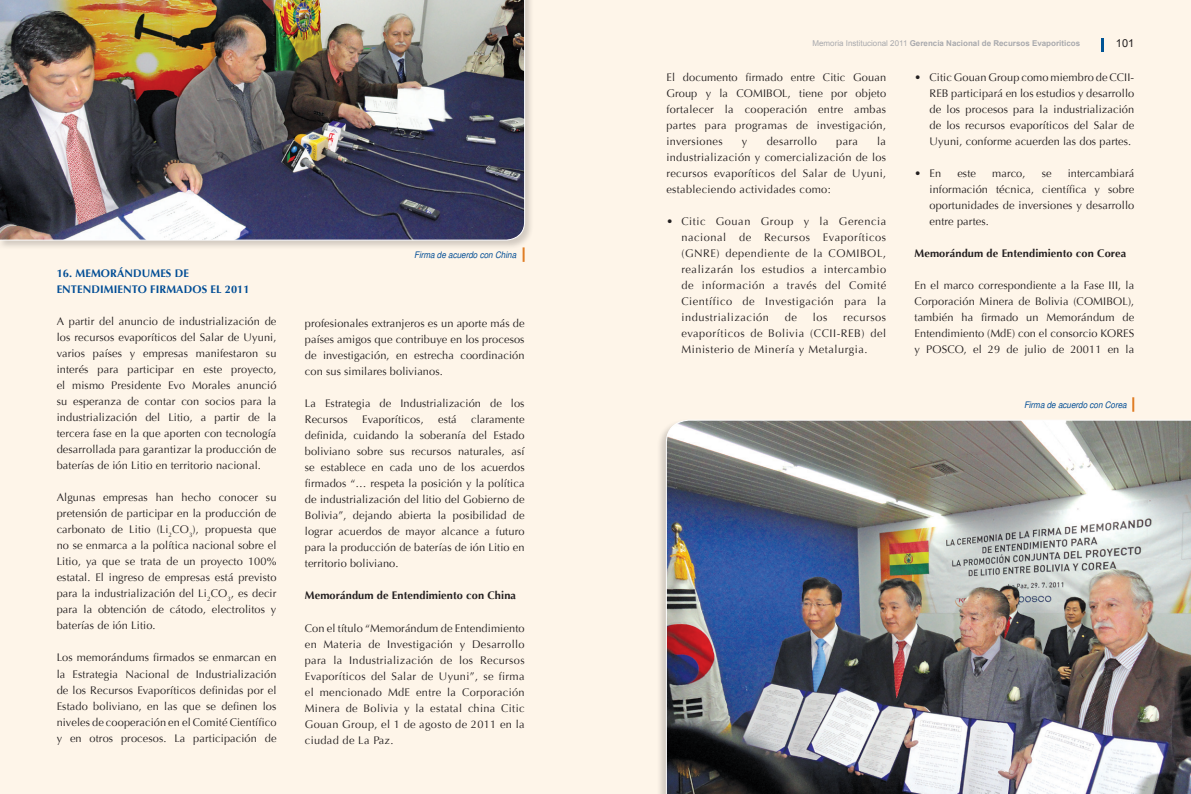
<style>
.page{position:relative;width:1191px;height:794px;background:#fff}
.page>*{position:absolute;margin:0;border:0;box-sizing:border-box;transform-origin:0 0}
.t1{font:11px/16px "Optima";letter-spacing:.01em;color:#231f20;text-align:justify}
.t2{font:700 11px "Optima";letter-spacing:.01em;color:#231f20}
.t3{font:700 11px/16px "Optima";letter-spacing:.01em;color:#014d95}
.t4{font:11px "Optima";letter-spacing:.03em;color:#231f20}
.t5{font:11px "Arial";color:#231f20}
.t6{font:italic 9px "Free Sans";color:#014d95;scale:.9 1}
.t7{font:700 8px "Arial";color:#a8a9ad}
.s1{font-weight:400}
</style>
<div class="page">
<div style="left:595px;top:0;width:596px;height:794px;background:#fef5e9"></div>
<div style="left:0;top:0;width:595px;height:794px;background:#fef5e9"></div>
<svg style="left:1101px;top:38px;width:2px;height:13px"></svg>
<div style="left:0;top:0;width:534px;height:250px;background:#231f20;opacity:.2"></div>
<img style="left:0;top:0;width:525px;height:240px">
<div style="left:656px;top:418px;width:535px;height:376px;background:#231f20;opacity:.2"></div>
<img style="left:666px;top:420px;width:525px;height:374px">
<svg style="left:1132px;top:397px;width:2px;height:15px"></svg>
<svg style="left:522px;top:247px;width:2px;height:15px"></svg>
<p class="t3" style="left:57px;top:266px;width:194px">16. MEMORÁNDUMES DE<br>ENTENDIMIENTO FIRMADOS EL 2011</p>
<p class="t1" style="left:57px;top:314px;width:221px">A partir del anuncio de industrialización de los recursos evaporíticos del Salar de Uyuni, varios países y empresas manifestaron su interés para participar en este proyecto, el mismo Presidente Evo Morales anunció su esperanza de contar con socios para la industrialización del Litio, a partir de la tercera fase en la que aporten con tecnología desarrollada para garantizar la producción de baterías de ión Litio en territorio nacional.</p>
<p class="t1" style="left:57px;top:490px;width:221px">Algunas empresas han hecho conocer su pretensión de participar en la producción de carbonato de Litio (Li<sub>2</sub>CO<sub>3</sub>), propuesta que no se enmarca a la política nacional sobre el Litio, ya que se trata de un proyecto 100% estatal. El ingreso de empresas está previsto para la industrialización del Li<sub>2</sub>CO<sub>3</sub>, es decir para la obtención de cátodo, electrolitos y baterías de ión Litio.</p>
<p class="t1" style="left:57px;top:650px;width:221px">Los memorándums firmados se enmarcan en la Estrategia Nacional de Industrialización de los Recursos Evaporíticos definidas por el Estado boliviano, en las que se definen los niveles de cooperación en el Comité Científico y en otros procesos. La participación de</p>
<p class="t6" style="left:414px;top:248px;width:115px">Firma de acuerdo con China</p>
<p class="t1" style="left:305px;top:316px;width:221px">profesionales extranjeros es un aporte más de países amigos que contribuye en los procesos de investigación, en estrecha coordinación con sus similares bolivianos.</p>
<p class="t1" style="left:305px;top:396px;width:221px">La Estrategia de Industrialización de los<br>Recursos</p>
<p class="t1" style="left:305px;top:412px;width:221px;text-indent:166px">claramente definida, cuidando la soberanía del Estado boliviano sobre sus recursos naturales, así se establece en cada uno de los acuerdos firmados “… respeta la posición y la política de industrialización del litio del Gobierno de Bolivia”, dejando abierta la posibilidad de lograr acuerdos de mayor alcance a futuro para la producción de baterías de ión Litio en territorio boliviano.</p>
<p class="t2" style="left:305px;top:589px;width:213px">Memorándum de Entendimiento con China</p>
<p class="t1" style="left:305px;top:620px;width:221px">Con el título “Memorándum de Entendimiento en Materia de Investigación y Desarrollo para la Industrialización de los Recursos Evaporíticos del Salar de Uyuni”, se firma el mencionado MdE entre la Corporación Minera de Bolivia y la estatal china Citic Gouan Group, el 1 de agosto de 2011 en la ciudad de La Paz.</p>
<p class="t1" style="left:362px;top:412px;width:63px">Evaporíticos,</p>
<p class="t1" style="left:438px;top:412px;width:20px">está</p>
<p class="t7" style="left:812px;top:38px;width:269px"><span class="s1">Memoria Institucional 2011</span> Gerencia Nacional de Recursos Evaporiticos</p>
<p class="t5" style="left:1116px;top:36px;width:20px">101</p>
<p class="t1" style="left:666px;top:69px;width:221px">El documento firmado entre Citic Gouan Group y la COMIBOL, tiene por objeto fortalecer la cooperación entre ambas partes para programas de investigación, inversiones</p>
<p class="t1" style="left:666px;top:133px;width:221px;text-indent:211px">la industrialización y comercialización de los recursos evaporíticos del Salar de Uyuni, estableciendo actividades como:</p>
<p class="t1" style="left:681px;top:213px;width:206px;text-indent:-15px">• Citic Gouan Group y la Gerencia nacional de Recursos Evaporíticos (GNRE) dependiente de la COMIBOL, realizarán los estudios a intercambio de información a través del Comité Científico de Investigación para la industrialización</p>
<p class="t1" style="left:742px;top:133px;width:7px">y</p>
<p class="t4" style="left:767px;top:135px;width:52px">desarrollo</p>
<p class="t1" style="left:836px;top:133px;width:23px">para</p>
<p class="t1" style="left:785px;top:309px;width:14px">de</p>
<p class="t1" style="left:813px;top:309px;width:16px">los</p>
<p class="t1" style="left:681px;top:309px;width:206px;text-indent:162px">recursos evaporíticos de Bolivia (CCII-REB) del Ministerio de Minería y Metalurgia.</p>
<p class="t1" style="left:929px;top:69px;width:206px;text-indent:-15px">• Citic Gouan Group como miembro de CCII-REB participará en los estudios y desarrollo de los procesos para la industrialización de los recursos evaporíticos del Salar de Uyuni, conforme acuerden las dos partes.</p>
<p class="t1" style="left:914px;top:165px;width:28px">• En</p>
<p class="t1" style="left:957px;top:165px;width:20px">este</p>
<p class="t1" style="left:992px;top:165px;width:35px">marco,</p>
<p class="t1" style="left:1041px;top:165px;width:11px">se</p>
<p class="t1" style="left:929px;top:165px;width:206px;text-indent:138px">intercambiará información técnica, científica y sobre oportunidades de inversiones y desarrollo entre partes.</p>
<p class="t2" style="left:914px;top:247px;width:213px">Memorándum de Entendimiento con Corea</p>
<p class="t1" style="left:914px;top:277px;width:221px">En el marco correspondiente a la Fase III, la Corporación Minera de Bolivia (COMIBOL), también ha firmado un Memorándum de Entendimiento (MdE) con el consorcio KORES y POSCO, el 29 de julio de 20011 en la</p>
<p class="t6" style="left:1024px;top:398px;width:116px">Firma de acuerdo con Corea</p>
</div>
